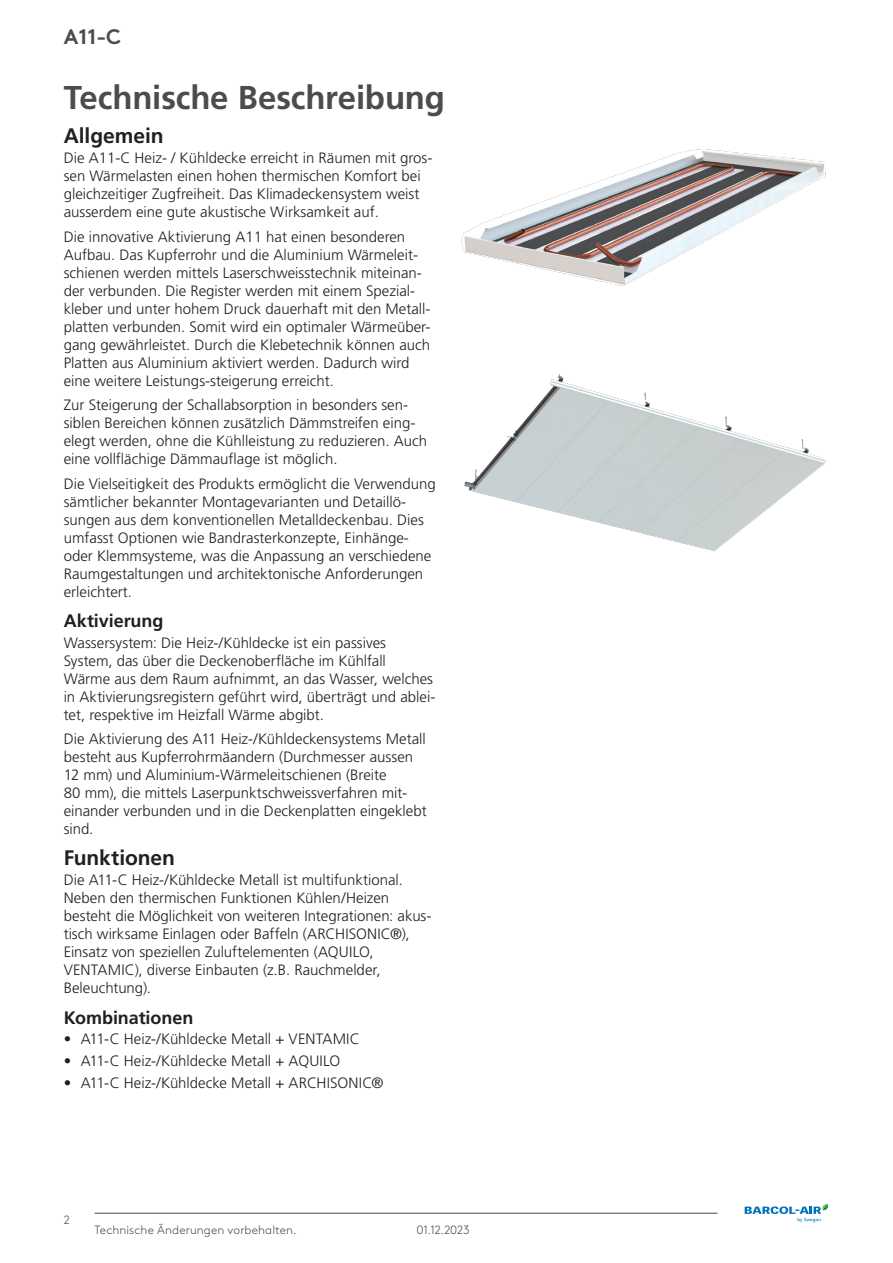
<style>
.page{position:relative;width:893px;height:1263px;background:#fff}
.page>*{position:absolute;margin:0;border:0;box-sizing:border-box;transform-origin:0 0}
.t1{font:700 33px "Frutiger LT Pro";letter-spacing:-.005em;color:#4b4c4d}
.t2{font:700 21px "Frutiger LT Pro";color:#231f20}
.t3{font:700 21px "Swegon Brown";color:#4b4c4d}
.t4{font:700 18px "Frutiger LT Pro";color:#231f20}
.t5{font:300 15px/18px "Frutiger LT Pro";color:#231f20}
.t6{font:300 12px "Swegon Brown";letter-spacing:.01em;color:#4b4c4d}
</style>
<div class="page">
<hr style="left:95px;top:1213px;width:623px;height:1px;background:#4b4c4d">
<svg style="left:745px;top:1204px;width:83px;height:18px"></svg>
<img style="left:464px;top:373px;width:362px;height:178px">
<img style="left:461px;top:149px;width:365px;height:137px">
<h2 class="t3" style="left:64px;top:20px;width:59px">A11-C</h2>
<h1 class="t1" style="left:64px;top:77px;width:383px">Technische Beschreibung</h1>
<h2 class="t2" style="left:64px;top:124px;width:101px">Allgemein</h2>
<p class="t5" style="left:64px;top:149px;width:370px">Die A11-C Heiz- / Kühldecke erreicht in Räumen mit gros&shy;sen Wärmelasten einen hohen thermischen Komfort bei gleichzeitiger Zugfreiheit. Das Klimadeckensystem weist ausserdem eine gute akustische Wirksamkeit auf.</p>
<p class="t5" style="left:64px;top:228px;width:368px">Die innovative Aktivierung A11 hat einen besonderen Aufbau. Das Kupferrohr und die Aluminium Wärmeleit&shy;schienen werden mittels Laserschweisstechnik miteinan&shy;der verbunden. Die Register werden mit einem Spezial&shy;kleber und unter hohem Druck dauerhaft mit den Metall&shy;platten verbunden. Somit wird ein optimaler Wärmeüber&shy;gang gewährleistet. Durch die Klebetechnik können auch Platten aus Aluminium aktiviert werden. Dadurch wird eine weitere Leistungs-steigerung erreicht.</p>
<p class="t5" style="left:64px;top:396px;width:365px">Zur Steigerung der Schallabsorption in besonders sen&shy;siblen Bereichen können zusätzlich Dämmstreifen eing&shy;elegt werden, ohne die Kühlleistung zu reduzieren. Auch eine vollflächige Dämmauflage ist möglich.</p>
<p class="t5" style="left:64px;top:474px;width:374px">Die Vielseitigkeit des Produkts ermöglicht die Verwendung sämtlicher bekannter Montagevarianten und Detaillö&shy;sungen aus dem konventionellen Metalldeckenbau. Dies umfasst Optionen wie Bandrasterkonzepte, Einhänge&shy;oder Klemmsysteme, was die Anpassung an verschiedene Raumgestaltungen und architektonische Anforderungen erleichtert.</p>
<p class="t4" style="left:64px;top:610px;width:101px">Aktivierung</p>
<p class="t5" style="left:64px;top:633px;width:373px">Wassersystem: Die Heiz-/Kühldecke ist ein passives System, das über die Deckenoberfläche im Kühlfall Wärme aus dem Raum aufnimmt, an das Wasser, welches in Aktivierungsregistern geführt wird, überträgt und ablei&shy;tet, respektive im Heizfall Wärme abgibt.</p>
<p class="t5" style="left:64px;top:730px;width:364px">Die Aktivierung des A11 Heiz-/Kühldeckensystems Metall besteht aus Kupferrohrmäandern (Durchmesser aussen 12 mm) und Aluminium-Wärmeleitschienen (Breite<br>80 mm), die mittels Laserpunktschweissverfahren mit&shy;einander verbunden und in die Deckenplatten eingeklebt sind.</p>
<h2 class="t2" style="left:64px;top:845px;width:113px">Funktionen</h2>
<p class="t5" style="left:64px;top:871px;width:369px">Die A11-C Heiz-/Kühldecke Metall ist multifunktional.<br>Neben den thermischen Funktionen Kühlen/Heizen besteht die Möglichkeit von weiteren Integrationen: akus&shy;tisch wirksame Einlagen oder Baffeln (ARCHISONIC®), Einsatz von speziellen Zuluftelementen (AQUILO, VENTAMIC), diverse Einbauten (z.B. Rauchmelder, Beleuchtung).</p>
<p class="t4" style="left:64px;top:1006px;width:131px">Kombinationen</p>
<p class="t5" style="left:64px;top:1030px;width:297px">• A11-C Heiz-/Kühldecke Metall + VENTAMIC</p>
<p class="t5" style="left:64px;top:1052px;width:278px">• A11-C Heiz-/Kühldecke Metall + AQUILO</p>
<p class="t5" style="left:64px;top:1074px;width:321px">• A11-C Heiz-/Kühldecke Metall + ARCHISONIC®</p>
<p class="t6" style="left:64px;top:1211px;width:8px">2</p>
<p class="t6" style="left:95px;top:1221px;width:204px">Technische Änderungen vorbehalten.</p>
<p class="t6" style="left:417px;top:1221px;width:55px">01.12.2023</p>
</div>
